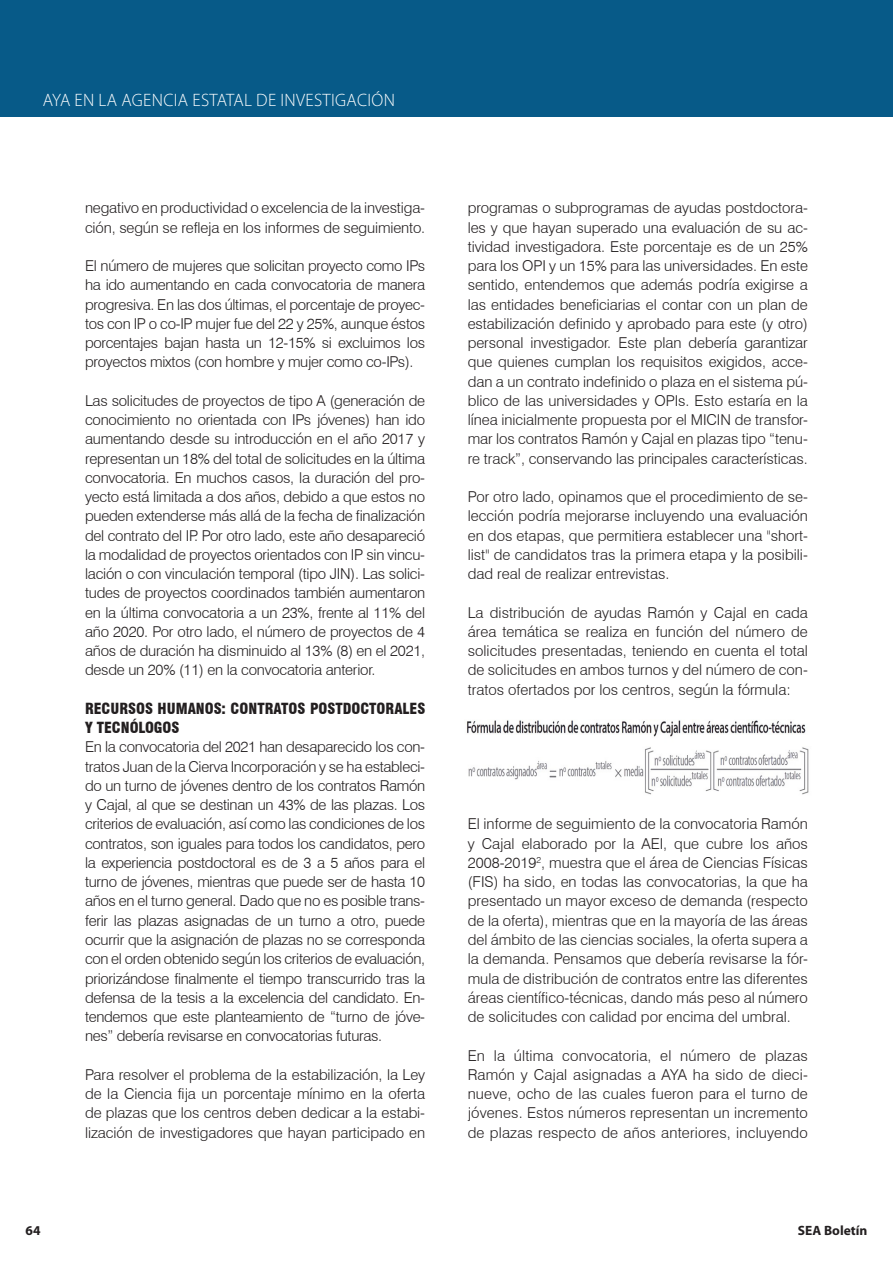
<style>
.page{position:relative;width:893px;height:1263px;background:#fff}
.page>*{position:absolute;margin:0;border:0;box-sizing:border-box;transform-origin:0 0}
.t1{font:300 18px "Myriad Pro";letter-spacing:.02em;color:#fff}
.Body_1{font:300 15px/19.2px "Swiss 721 BT";letter-spacing:-.005em;color:#231f20;text-align:justify}
.Body_1-2{font:900 condensed 15px/19.2px "Swiss 721 BT";color:#231f20}
.t2{font:700 13.5px "Myriad Pro";color:#231f20}
</style>
<div class="page">
<div style="left:0;top:0;width:893px;height:117px;background:#075a88"></div>
<img style="left:466px;top:720px;width:343px;height:75px">
<p class="t1" style="left:43px;top:89px;width:354px">AYA EN LA AGENCIA ESTATAL DE INVESTIGACIÓN</p>
<p class="Body_1" style="left:85px;top:198px;width:342px">negativo en productividad o excelencia de la investiga&shy;ción, según se refleja en los informes de seguimiento.</p>
<p class="Body_1" style="left:85px;top:256px;width:342px">El número de mujeres que solicitan proyecto como IPs ha ido aumentando en cada convocatoria de manera progresiva. En las dos últimas, el porcentaje de proyec&shy;tos con IP o co-IP mujer fue del 22 y 25%, aunque éstos porcentajes bajan hasta un 12-15% si excluimos los proyectos mixtos (con hombre y mujer como co-IPs).</p>
<p class="Body_1" style="left:85px;top:391px;width:342px">Las solicitudes de proyectos de tipo A (generación de conocimiento no orientada con IPs jóvenes) han ido aumentando desde su introducción en el año 2017 y representan un 18% del total de solicitudes en la última convocatoria. En muchos casos, la duración del pro&shy;yecto está limitada a dos años, debido a que estos no pueden extenderse más allá de la fecha de finalización del contrato del IP. Por otro lado, este año desapareció la modalidad de proyectos orientados con IP sin vincu&shy;lación o con vinculación temporal (tipo JIN). Las solici&shy;tudes de proyectos coordinados también aumentaron en la última convocatoria a un 23%, frente al 11% del año 2020. Por otro lado, el número de proyectos de 4 años de duración ha disminuido al 13% (8) en el 2021, desde un 20% (11) en la convocatoria anterior.</p>
<p class="Body_1-2" style="left:85px;top:699px;width:342px">RECURSOS HUMANOS: CONTRATOS POSTDOCTORALES<br>Y TECNÓLOGOS</p>
<p class="Body_1" style="left:85px;top:737px;width:342px">En la convocatoria del 2021 han desaparecido los con&shy;tratos Juan de la Cierva Incorporación y se ha estableci&shy;do un turno de jóvenes dentro de los contratos Ramón y Cajal, al que se destinan un 43% de las plazas. Los criterios de evaluación, así como las condiciones de los contratos, son iguales para todos los candidatos, pero la experiencia postdoctoral es de 3 a 5 años para el turno de jóvenes, mientras que puede ser de hasta 10 años en el turno general. Dado que no es posible trans&shy;ferir las plazas asignadas de un turno a otro, puede ocurrir que la asignación de plazas no se corresponda con el orden obtenido según los criterios de evaluación, priorizándose finalmente el tiempo transcurrido tras la defensa de la tesis a la excelencia del candidato. En&shy;tendemos que este planteamiento de “turno de jóve&shy;nes” debería revisarse en convocatorias futuras.</p>
<p class="Body_1" style="left:85px;top:1065px;width:342px">Para resolver el problema de la estabilización, la Ley de la Ciencia fija un porcentaje mínimo en la oferta de plazas que los centros deben dedicar a la estabi&shy;lización de investigadores que hayan participado en</p>
<p class="Body_1" style="left:468px;top:198px;width:342px">programas o subprogramas de ayudas postdoctora&shy;les y que hayan superado una evaluación de su ac&shy;tividad investigadora. Este porcentaje es de un 25% para los OPI y un 15% para las universidades. En este sentido, entendemos que además podría exigirse a las entidades beneficiarias el contar con un plan de estabilización definido y aprobado para este (y otro) personal investigador. Este plan debería garantizar que quienes cumplan los requisitos exigidos, acce&shy;dan a un contrato indefinido o plaza en el sistema pú&shy;blico de las universidades y OPIs. Esto estaría en la línea inicialmente propuesta por el MICIN de transfor&shy;mar los contratos Ramón y Cajal en plazas tipo “tenu&shy;re track”, conservando las principales características.</p>
<p class="Body_1" style="left:468px;top:487px;width:342px">Por otro lado, opinamos que el procedimiento de se&shy;lección podría mejorarse incluyendo una evaluación en dos etapas, que permitiera establecer una "short&shy;list" de candidatos tras la primera etapa y la posibili&shy;dad real de realizar entrevistas.</p>
<p class="Body_1" style="left:468px;top:603px;width:342px">La distribución de ayudas Ramón y Cajal en cada área temática se realiza en función del número de solicitudes presentadas, teniendo en cuenta el total de solicitudes en ambos turnos y del número de con&shy;tratos ofertados por los centros, según la fórmula:</p>
<p class="Body_1" style="left:468px;top:814px;width:342px">El informe de seguimiento de la convocatoria Ramón y Cajal elaborado por la AEI, que cubre los años 2008-2019<sup>2</sup>, muestra que el área de Ciencias Físicas (FIS) ha sido, en todas las convocatorias, la que ha presentado un mayor exceso de demanda (respecto de la oferta), mientras que en la mayoría de las áreas del ámbito de las ciencias sociales, la oferta supera a la demanda. Pensamos que debería revisarse la fór&shy;mula de distribución de contratos entre las diferentes áreas científico-técnicas, dando más peso al número de solicitudes con calidad por encima del umbral.</p>
<p class="Body_1" style="left:468px;top:1045px;width:342px">En la última convocatoria, el número de plazas Ramón y Cajal asignadas a AYA ha sido de dieci&shy;nueve, ocho de las cuales fueron para el turno de jóvenes. Estos números representan un incremento de plazas respecto de años anteriores, incluyendo</p>
<p class="t2" style="left:26px;top:1221px;width:16px">64</p>
<p class="t2" style="left:798px;top:1221px;width:71px">SEA Boletín</p>
</div>
